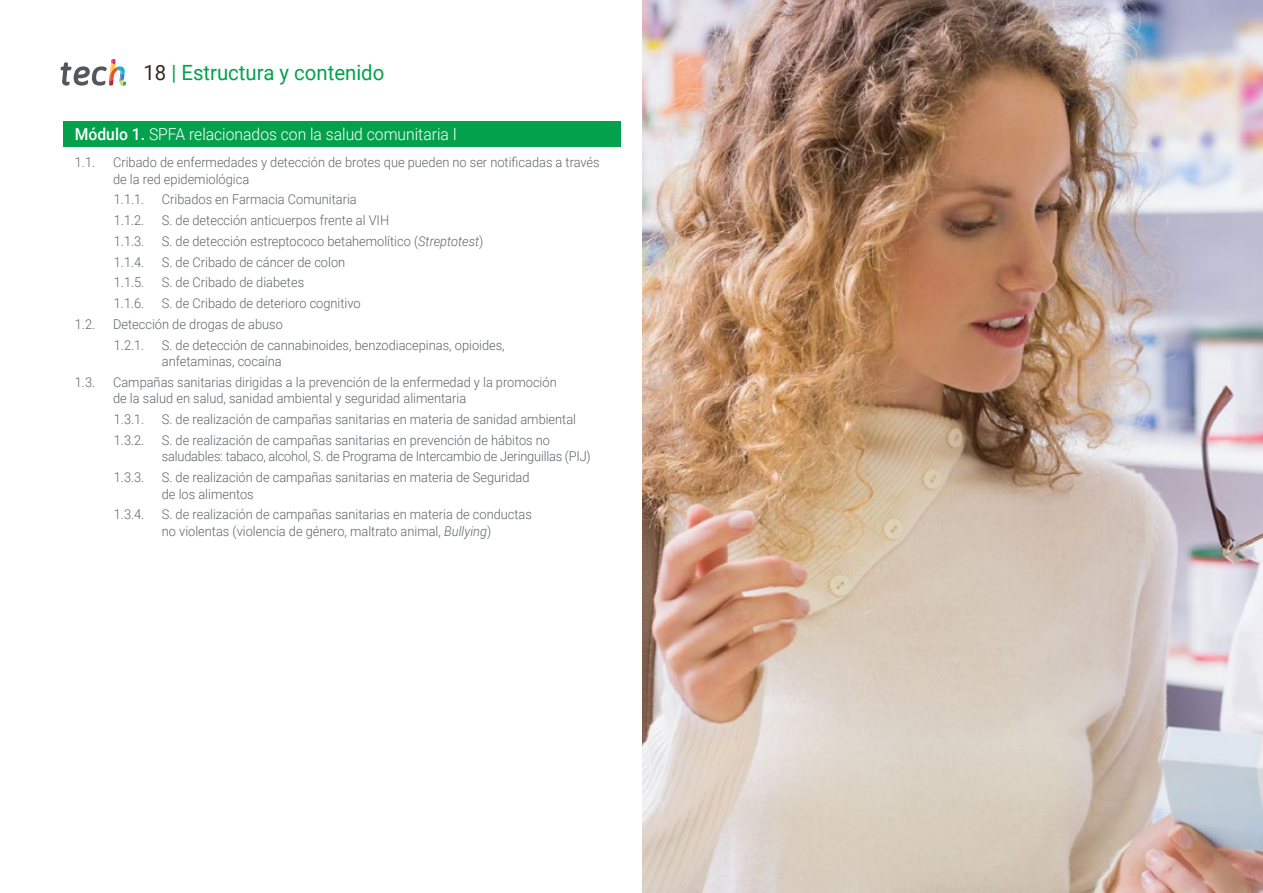
<style>
.page{position:relative;width:1263px;height:893px;background:#fff}
.page>*{position:absolute;margin:0;border:0;box-sizing:border-box;transform-origin:0 0}
.t1{font:21px "Roboto";color:#04a14d}
.t2{font:300 16.5px "Roboto";color:#fff;scale:.95 1}
.t3{font:300 13.5px/16.5px "Roboto";color:#61646a;scale:.95 1}
.s1{color:#312e20}
.s2{font-weight:500}
.s3{font-style:italic}
</style>
<div class="page">
<div style="left:64px;top:121px;width:557px;height:25px;background:#04a14d"></div>
<img style="left:642px;top:0;width:621px;height:893px">
<svg style="left:61px;top:59px;width:65px;height:27px"></svg>
<h1 class="t1" style="left:144px;top:57px;width:242px"><span class="s1">18</span> | Estructura y contenido</h1>
<p class="t2" style="left:75px;top:123px;width:404px"><span class="s2">Módulo 1.</span> SPFA relacionados con la salud comunitaria I</p>
<p class="t3" style="left:75px;top:154px;width:23px">1.1.</p>
<p class="t3" style="left:113px;top:154px;width:514px">Cribado de enfermedades y detección de brotes que pueden no ser notificadas a través de la red epidemiológica</p>
<p class="t3" style="left:114px;top:191px;width:34px">1.1.1.</p>
<p class="t3" style="left:162px;top:191px;width:207px">Cribados en Farmacia Comunitaria</p>
<p class="t3" style="left:114px;top:212px;width:34px">1.1.2.</p>
<p class="t3" style="left:162px;top:212px;width:241px">S. de detección anticuerpos frente al VIH</p>
<p class="t3" style="left:114px;top:232px;width:34px">1.1.3.</p>
<p class="t3" style="left:162px;top:232px;width:340px">S. de detección estreptococo betahemolítico (<span class="s3">Streptotest</span>)</p>
<p class="t3" style="left:114px;top:253px;width:34px">1.1.4.</p>
<p class="t3" style="left:162px;top:253px;width:195px">S. de Cribado de cáncer de colon</p>
<p class="t3" style="left:114px;top:274px;width:34px">1.1.5.</p>
<p class="t3" style="left:162px;top:274px;width:151px">S. de Cribado de diabetes</p>
<p class="t3" style="left:114px;top:295px;width:34px">1.1.6.</p>
<p class="t3" style="left:162px;top:295px;width:211px">S. de Cribado de deterioro cognitivo</p>
<p class="t3" style="left:75px;top:315px;width:23px">1.2.</p>
<p class="t3" style="left:113px;top:313px;width:180px;line-height:20.7px">Detección de drogas de abuso<br>1.2.1.</p>
<p class="t3" style="left:162px;top:336px;width:362px">S. de detección de cannabinoides, benzodiacepinas, opioides, anfetaminas, cocaína</p>
<p class="t3" style="left:75px;top:373px;width:23px">1.3.</p>
<p class="t3" style="left:113px;top:373px;width:468px">Campañas sanitarias dirigidas a la prevención de la enfermedad y la promoción de la salud en salud, sanidad ambiental y seguridad alimentaria</p>
<p class="t3" style="left:114px;top:411px;width:34px">1.3.1.</p>
<p class="t3" style="left:162px;top:411px;width:438px">S. de realización de campañas sanitarias en materia de sanidad ambiental</p>
<p class="t3" style="left:114px;top:431px;width:34px">1.3.2.</p>
<p class="t3" style="left:162px;top:431px;width:453px">S. de realización de campañas sanitarias en prevención de hábitos no saludables: tabaco, alcohol, S. de Programa de Intercambio de Jeringuillas (PIJ)</p>
<p class="t3" style="left:114px;top:468px;width:34px">1.3.3.</p>
<p class="t3" style="left:162px;top:468px;width:389px">S. de realización de campañas sanitarias en materia de Seguridad de los alimentos</p>
<p class="t3" style="left:114px;top:506px;width:34px">1.3.4.</p>
<p class="t3" style="left:162px;top:506px;width:391px">S. de realización de campañas sanitarias en materia de conductas no violentas (violencia de género, maltrato animal, <span class="s3">Bullying</span>)</p>
</div>
